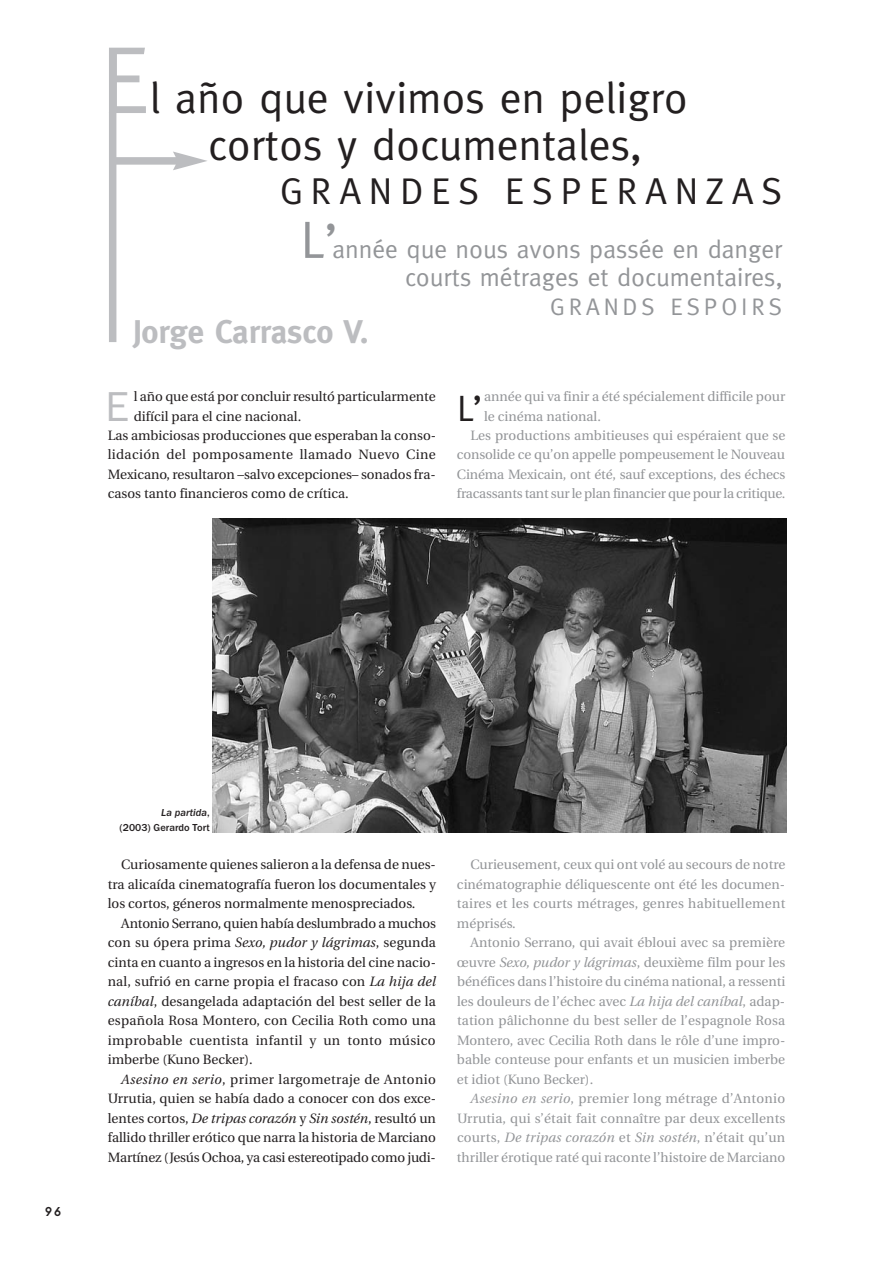
<style>
.page{position:relative;width:893px;height:1263px;background:#fff}
.page>*{position:absolute;margin:0;border:0;box-sizing:border-box;transform-origin:0 0}
.t1{font:43.8px/46.5px "Meta";color:#231f20}
.t2{font:42px "Franklin Gothic";color:#bcbdc0}
.t3{font:37.5px "Meta";letter-spacing:.205em;color:#231f20}
.t4{font:36.6px "Meta";color:#231f20}
.t5{font:700 32.85px "Meta";color:#bcbdc0}
.t6{font:25.5px/28.5px "Meta";color:#939598;text-align:right}
.t7{font:24px "Meta";letter-spacing:.16em;color:#939598}
.t8{font:13.5px "Utopia";color:#231f20}
.t9{font:13.5px "Utopia";color:#939598}
.t10{font:13.5px "Utopia";letter-spacing:.025em;color:#231f20}
.t11{font:13.5px "Utopia";letter-spacing:.02em;color:#939598}
.t12{font:italic 13.5px "Utopia";letter-spacing:.015em;color:#939598}
.t13{font:13.5px "Utopia";letter-spacing:.025em;color:#939598}
.t14{font:13.5px "Base Nine";color:#231f20}
.t15{font:700 10.5px/15px "Franklin Gothic";color:#231f20;text-align:right}
.s1{font-size:96px;color:#bcbdc0}
.s2{font-size:52.5px}
.s3{font-size:49.5px}
.s4{font-style:italic}
.s5{font-style:normal}
</style>
<div class="page">
<img style="left:212px;top:519px;width:575px;height:313px">
<div style="left:109px;top:112px;width:7px;height:230px;background:#bcbdc0"></div>
<div style="left:113px;top:157px;width:66px;height:8px;background:#bcbdc0"></div>
<svg style="left:173px;top:152px;width:34px;height:18px"></svg>
<p class="t1" style="left:208px;top:75px;width:481px;text-indent:-108px"><span class="s1">E</span>l año que vivimos en peligro cortos y documentales,</p>
<p class="t3" style="left:280px;top:169px;width:503px">GRANDES ESPERANZAS</p>
<p class="t6" style="left:300px;top:235px;width:483px"><span class="s2">L</span><span class="s3">’</span>année que nous avons passée en danger courts métrages et documentaires,</p>
<p class="t7" style="left:550px;top:293px;width:233px">GRANDS ESPOIRS</p>
<p class="t5" style="left:133px;top:313px;width:237px">Jorge Carrasco V.</p>
<p class="t2" style="left:105px;top:381px;width:25px">E</p>
<p class="t8" style="left:134px;top:391px;width:303px">l año que está por concluir resultó particularmente</p>
<p class="t8" style="left:134px;top:410px;width:169px">difícil para el cine nacional.</p>
<p class="t8" style="left:108px;top:430px;width:330px">Las ambiciosas producciones que esperaban la conso-</p>
<p class="t10" style="left:108px;top:449px;width:329px">lidación del pomposamente llamado Nuevo Cine</p>
<p class="t8" style="left:108px;top:469px;width:329px">Mexicano, resultaron –salvo excepciones– sonados fra-</p>
<p class="t8" style="left:108px;top:488px;width:242px">casos tanto financieros como de crítica.</p>
<p class="t4" style="left:457px;top:386px;width:27px">L’</p>
<p class="t9" style="left:484px;top:391px;width:303px">année qui va finir a été spécialement difficile pour</p>
<p class="t9" style="left:484px;top:410px;width:118px">le cinéma national.</p>
<p class="t9" style="left:470px;top:430px;width:316px">Les productions ambitieuses qui espéraient que se</p>
<p class="t9" style="left:457px;top:449px;width:329px">consolide ce qu’on appelle pompeusement le Nouveau</p>
<p class="t9" style="left:457px;top:469px;width:330px">Cinéma Mexicain, ont été, sauf exceptions, des échecs</p>
<p class="t9" style="left:457px;top:488px;width:330px">fracassants tant sur le plan financier que pour la critique.</p>
<p class="t14" style="left:44px;top:1204px;width:19px">96</p>
<p class="t15" style="left:120px;top:805px;width:92px"><span class="s4">La partida</span>,<br>(2003) Gerardo Tort</p>
<p class="t8" style="left:121px;top:859px;width:316px">Curiosamente quienes salieron a la defensa de nues-</p>
<p class="t8" style="left:108px;top:878px;width:330px">tra alicaída cinematografía fueron los documentales y</p>
<p class="t8" style="left:108px;top:898px;width:309px">los cortos, géneros normalmente menospreciados.</p>
<p class="t8" style="left:121px;top:917px;width:316px">Antonio Serrano, quien había deslumbrado a muchos</p>
<p class="t8" style="left:108px;top:937px;width:330px">con su ópera prima <span class="s4">Sexo, pudor y lágrimas</span>, segunda</p>
<p class="t8" style="left:108px;top:956px;width:330px">cinta en cuanto a ingresos en la historia del cine nacio-</p>
<p class="t8" style="left:108px;top:976px;width:330px">nal, sufrió en carne propia el fracaso con <span class="s4">La hija del</span></p>
<p class="t8" style="left:108px;top:995px;width:330px"><span class="s4">caníbal</span>, desangelada adaptación del best seller de la</p>
<p class="t8" style="left:108px;top:1015px;width:330px">española Rosa Montero, con Cecilia Roth como una</p>
<p class="t10" style="left:108px;top:1034px;width:329px">improbable cuentista infantil y un tonto músico</p>
<p class="t8" style="left:108px;top:1054px;width:146px">imberbe (Kuno Becker).</p>
<p class="t10" style="left:121px;top:1073px;width:316px"><span class="s4">Asesino en serio</span>, primer largometraje de Antonio</p>
<p class="t8" style="left:108px;top:1093px;width:330px">Urrutia, quien se había dado a conocer con dos exce-</p>
<p class="t8" style="left:108px;top:1112px;width:330px">lentes cortos, <span class="s4">De tripas corazón</span> y <span class="s4">Sin sostén</span>, resultó un</p>
<p class="t8" style="left:108px;top:1132px;width:330px">fallido thriller erótico que narra la historia de Marciano</p>
<p class="t8" style="left:108px;top:1151px;width:329px">Martínez (Jesús Ochoa, ya casi estereotipado como judi-</p>
<p class="t9" style="left:470px;top:859px;width:316px">Curieusement, ceux qui ont volé au secours de notre</p>
<p class="t9" style="left:457px;top:878px;width:330px">cinématographie déliquescente ont été les documen-</p>
<p class="t11" style="left:457px;top:898px;width:330px">taires et les courts métrages, genres habituellement</p>
<p class="t9" style="left:457px;top:917px;width:60px">méprisés.</p>
<p class="t9" style="left:470px;top:937px;width:316px">Antonio Serrano, qui avait ébloui avec sa première</p>
<p class="t9" style="left:457px;top:956px;width:330px">œuvre <span class="s4">Sexo, pudor y lágrimas</span>, deuxième film pour les</p>
<p class="t9" style="left:457px;top:976px;width:330px">bénéfices dans l’histoire du cinéma national, a ressenti</p>
<p class="t9" style="left:457px;top:995px;width:330px">les douleurs de l’échec avec <span class="s4">La hija del caníbal</span>, adap-</p>
<p class="t9" style="left:457px;top:1015px;width:330px">tation pâlichonne du best seller de l’espagnole Rosa</p>
<p class="t9" style="left:457px;top:1034px;width:330px">Montero, avec Cecilia Roth dans le rôle d’une impro-</p>
<p class="t9" style="left:457px;top:1054px;width:330px">bable conteuse pour enfants et un musicien imberbe</p>
<p class="t9" style="left:457px;top:1073px;width:138px">et idiot (Kuno Becker).</p>
<p class="t13" style="left:470px;top:1093px;width:316px"><span class="s4">Asesino en serio</span>, premier long métrage d’Antonio</p>
<p class="t9" style="left:457px;top:1112px;width:330px">Urrutia, qui s’était fait connaître par deux excellents</p>
<p class="t12" style="left:457px;top:1132px;width:330px"><span class="s5">courts,</span> De tripas corazón <span class="s5">et</span> Sin sostén<span class="s5">, n’était qu’un</span></p>
<p class="t9" style="left:457px;top:1151px;width:330px">thriller érotique raté qui raconte l’histoire de Marciano</p>
</div>
